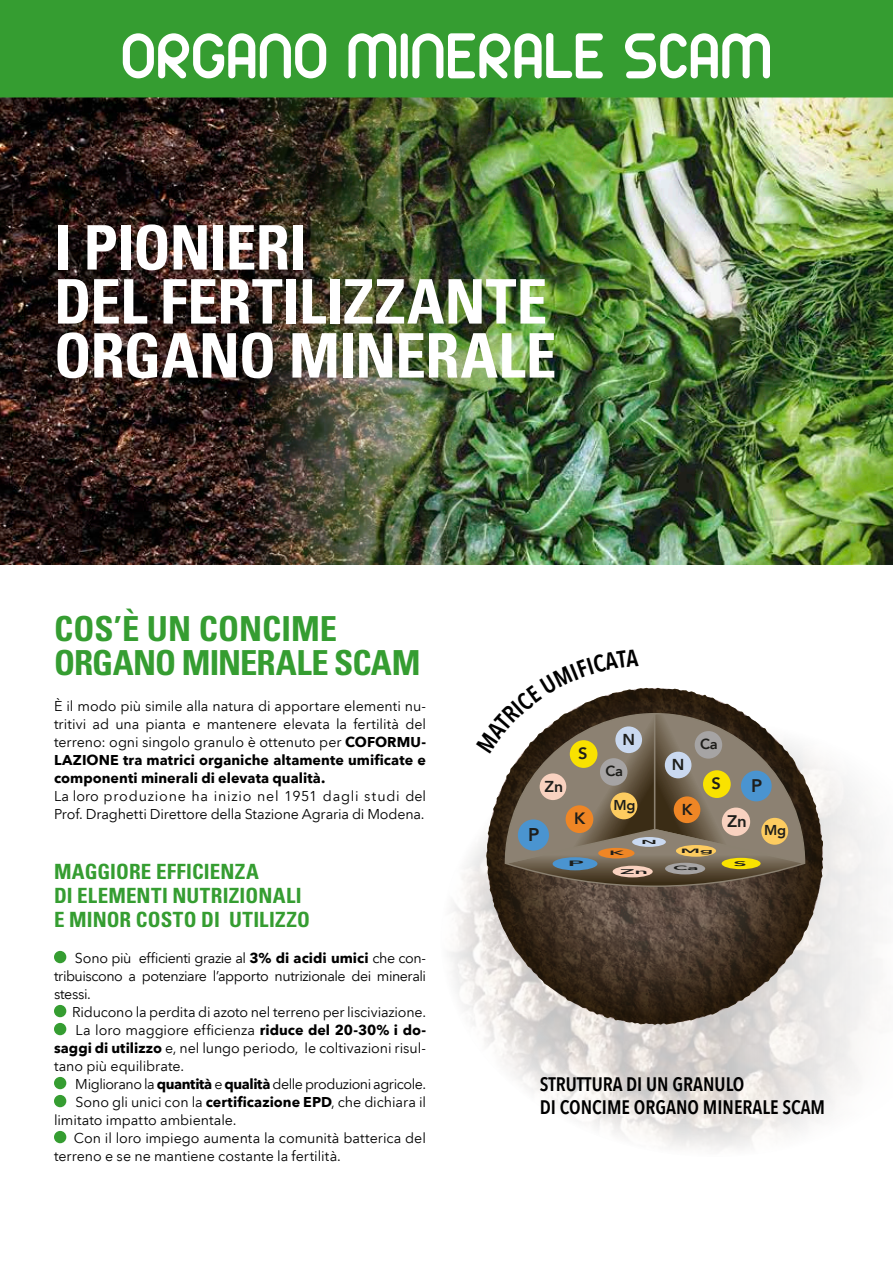
<style>
.page{position:relative;width:893px;height:1263px;background:#fff}
.page>*{position:absolute;margin:0;border:0;box-sizing:border-box;transform-origin:0 0}
.t1{font:300 70.5px "z Arista";letter-spacing:.03em;color:#fff}
.t2{font:700 condensed 61.5px/54px "Univers LT Std";letter-spacing:-.01em;color:#fff}
.t3{font:700 condensed 34.5px/34.5px "Univers LT Std";letter-spacing:-.01em;color:#359d31}
.t4{font:700 condensed 21px/24px "Univers LT Std";letter-spacing:.01em;color:#359d31}
.t5{font:600 19.5px/23.4px "Avenir Next Condensed";color:#000}
.t6{font:800 18.45px "Avenir";color:#1e1e1b}
.t7{font:800 18.15px "Avenir";color:#1e1e1b}
.t8{font:800 16.8px "Avenir";color:#1e1e1b}
.t9{font:800 16.35px "Avenir";color:#1e1e1b}
.t10{font:800 15.75px "Avenir";color:#1e1e1b}
.t11{font:800 14.7px "Avenir";color:#1e1e1b}
.t12{font:14.25px/18px "Avenir Next LT Pro";letter-spacing:-.005em;color:#000;text-align:justify}
.t13{font:14.25px "Avenir Next LT Pro";letter-spacing:-.035em;color:#000}
.t14{font:800 14.25px "Avenir";color:#1e1e1b}
.t15{font:800 7.8px "Avenir";color:#1e1e1b;scale:3.43 1}
.t16{font:800 6.9px "Avenir";color:#1e1e1b;scale:3.43 1}
.t17{font:800 6.75px "Avenir";color:#1e1e1b;scale:3.43 1}
.t18{font:800 6.3px "Avenir";color:#1e1e1b;scale:3.43 1}
.t19{font:800 6.15px "Avenir";color:#1e1e1b;scale:3.43 1}
.t20{font:800 5.85px "Avenir";color:#1e1e1b;scale:3.43 1}
.s1{font-weight:700}
</style>
<div class="page">
<img style="left:0;top:97px;width:231px;height:467px">
<img style="left:231px;top:97px;width:538px;height:467px">
<img style="left:769px;top:97px;width:124px;height:467px">
<div style="left:0;top:0;width:893px;height:97px;background:#359d31"></div>
<div style="left:54px;top:951px;width:12px;height:12px;background:#359d31;border-radius:50%"></div>
<div style="left:54px;top:1005px;width:12px;height:12px;background:#359d31;border-radius:50%"></div>
<div style="left:54px;top:1023px;width:12px;height:12px;background:#359d31;border-radius:50%"></div>
<div style="left:54px;top:1077px;width:12px;height:12px;background:#359d31;border-radius:50%"></div>
<div style="left:54px;top:1095px;width:12px;height:12px;background:#359d31;border-radius:50%"></div>
<div style="left:54px;top:1131px;width:12px;height:12px;background:#359d31;border-radius:50%"></div>
<svg style="left:449px;top:765px;width:429px;height:385px"></svg>
<img style="left:487px;top:758px;width:336px;height:266px">
<svg style="left:476px;top:687px;width:334px;height:211px"></svg>
<h1 class="t1" style="left:122px;top:18px;width:651px">ORGANO MINERALE SCAM</h1>
<h2 class="t2" style="left:54px;top:220px;width:504px">I PIONIERI<br>DEL FERTILIZZANTE<br>ORGANO MINERALE</h2>
<h3 class="t3" style="left:54px;top:611px;width:368px">COS’È UN CONCIME<br>ORGANO MINERALE SCAM</h3>
<p class="t12" style="left:54px;top:697px;width:374px">È il modo più simile alla natura di apportare elementi nu&shy;tritivi ad una pianta e mantenere elevata la fertilità del terreno: ogni singolo granulo è ottenuto per <span class="s1">COFORMU-LAZIONE tra matrici organiche altamente umificate e componenti minerali di elevata qualità.</span></p>
<p class="t12" style="left:54px;top:787px;width:374px">La loro produzione ha inizio nel 1951 dagli studi del<br>Prof. Draghetti Direttore della Stazione Agraria di Modena.</p>
<p class="t10" style="left:545px;top:774px;width:20px">Zn</p>
<p class="t6" style="left:528px;top:820px;width:13px">P</p>
<p class="t9" style="left:578px;top:741px;width:11px">S</p>
<p class="t9" style="left:574px;top:806px;width:13px">K</p>
<p class="t10" style="left:622px;top:727px;width:14px">N</p>
<p class="t11" style="left:605px;top:759px;width:19px">Ca</p>
<p class="t14" style="left:613px;top:794px;width:23px">Mg</p>
<p class="t20" style="left:641px;top:837px;width:6px">N</p>
<p class="t10" style="left:672px;top:752px;width:14px">N</p>
<p class="t11" style="left:700px;top:732px;width:19px">Ca</p>
<p class="t9" style="left:711px;top:771px;width:11px">S</p>
<p class="t7" style="left:751px;top:772px;width:13px">P</p>
<p class="t10" style="left:682px;top:797px;width:12px">K</p>
<p class="t8" style="left:727px;top:808px;width:21px">Zn</p>
<p class="t14" style="left:764px;top:819px;width:23px">Mg</p>
<h3 class="t4" style="left:54px;top:860px;width:257px">MAGGIORE EFFICIENZA<br>DI ELEMENTI NUTRIZIONALI<br>E MINOR COSTO DI UTILIZZO</h3>
<p class="t12" style="left:54px;top:949px;width:373px;text-indent:21px">Sono più efficienti grazie al <span class="s1">3% di acidi umici</span> che con&shy;tribuiscono a potenziare l’apporto nutrizionale dei minerali stessi.</p>
<p class="t12" style="left:72px;top:1003px;width:355px">Riducono la perdita di azoto nel terreno per lisciviazione.</p>
<p class="t12" style="left:76px;top:1021px;width:352px">La loro maggiore efficienza <span class="s1">riduce del 20-30% i do-</span></p>
<p class="t12" style="left:54px;top:1039px;width:373px"><span class="s1">saggi di utilizzo</span> e, nel lungo periodo, le coltivazioni risul-</p>
<p class="t12" style="left:54px;top:1057px;width:132px">tano più equilibrate.</p>
<p class="t13" style="left:75px;top:1076px;width:352px">Migliorano la <span class="s1">quantità</span> e <span class="s1">qualità</span> delle produzioni agricole.</p>
<p class="t12" style="left:76px;top:1093px;width:352px">Sono gli unici con la <span class="s1">certificazione EPD</span>, che dichiara il</p>
<p class="t12" style="left:54px;top:1111px;width:184px">limitato impatto ambientale.</p>
<p class="t12" style="left:74px;top:1129px;width:354px">Con il loro impiego aumenta la comunità batterica del</p>
<p class="t12" style="left:54px;top:1147px;width:288px">terreno e se ne mantiene costante la fertilità.</p>
<p class="t19" style="left:680px;top:846px;width:11px">Mg</p>
<p class="t19" style="left:673px;top:863px;width:9px">Ca</p>
<p class="t18" style="left:609px;top:848px;width:6px">K</p>
<p class="t15" style="left:568px;top:858px;width:6px">P</p>
<p class="t17" style="left:733px;top:858px;width:5px">S</p>
<p class="t16" style="left:620px;top:866px;width:10px">Zn</p>
<h3 class="t5" style="left:540px;top:1072px;width:287px">STRUTTURA DI UN GRANULO<br>DI CONCIME ORGANO MINERALE SCAM</h3>
</div>
